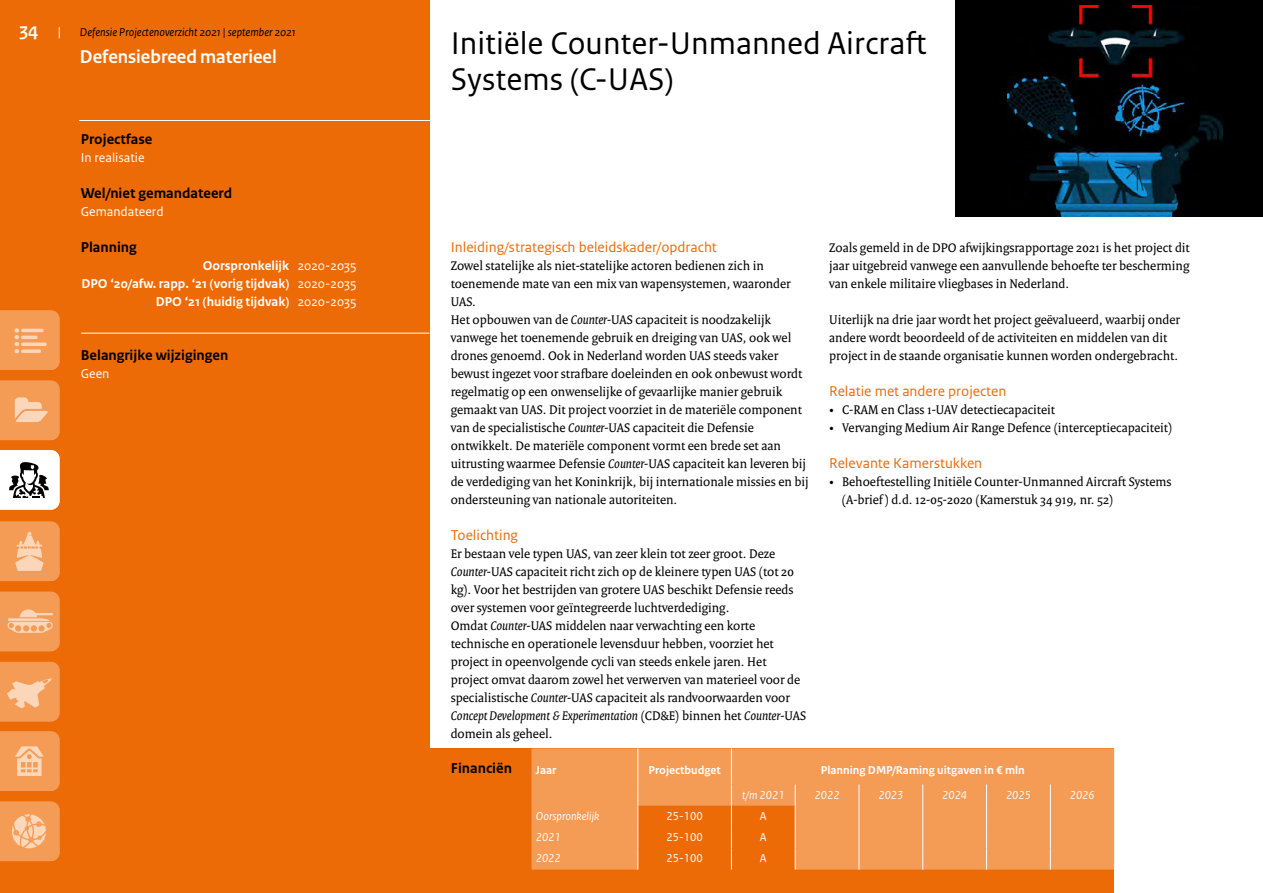
<style>
.page{position:relative;width:1263px;height:893px;background:#fff}
.page>*{position:absolute;margin:0;border:0;box-sizing:border-box;transform-origin:0 0}
._3-MPO-projectnaam{font:33px/36px "Rijksoverheid Sans Text";color:#000}
.t1{font:700 19.5px "Rijksoverheid Sans Heading";color:#fff}
._5-MPO-tussenkopje_o{font:15px "Rijksoverheid Sans Text";color:#ed6b06}
._4-MPO-tussenkopje_z{font:700 15px "Rijksoverheid Sans Text";color:#000}
._1-MPO-plat{font:13.5px/18px "Rijksoverheid Serif";color:#000}
._5-MPO-plat_inspr_bu{font:13.5px/18px "Rijksoverheid Serif";color:#000}
._10_RO_Broodtekst{font:700 13.5px "Rijksoverheid Sans Text";color:#fff}
._5-MPO-plat_wit{font:13.5px "Rijksoverheid Sans Text";color:#fff}
.Tabeltekst{font:700 12px "Rijksoverheid Sans Text";color:#fff}
.Tabeltekst-2{font:italic 12px "Rijksoverheid Sans Text";color:#fff}
.t2{font:italic 12px "Rijksoverheid Sans Text";color:#000}
.Tabeltekst-3{font:12px "Rijksoverheid Sans Text";color:#fff}
.s1{font-family:"Rijksoverheid Sans Text";font-weight:400;font-size:13.5px}
.s2{font-weight:400}
.s3{font-style:italic}
</style>
<div class="page">
<div style="left:0;top:0;width:429px;height:893px;background:#ed6b06"></div>
<div style="left:429px;top:748px;width:685px;height:145px;background:#ed6b06"></div>
<hr style="left:79px;top:120px;width:361px;height:1px;background:#fff">
<hr style="left:81px;top:333px;width:348px;height:1px;background:#fff">
<svg style="left:531px;top:748px;width:583px;height:122px;background:#f39b56"></svg>
<hr style="left:637px;top:748px;width:1px;height:36px;background:#fff">
<hr style="left:731px;top:748px;width:1px;height:36px;background:#fff">
<svg style="left:637px;top:784px;width:159px;height:86px"></svg>
<svg style="left:859px;top:784px;width:1px;height:86px"></svg>
<svg style="left:922px;top:784px;width:1px;height:86px"></svg>
<svg style="left:986px;top:784px;width:1px;height:86px"></svg>
<svg style="left:1050px;top:784px;width:1px;height:86px"></svg>
<div style="left:955px;top:0;width:308px;height:216px;background:#000"></div>
<img style="left:1007px;top:5px;width:215px;height:211px">
<svg style="left:0;top:662px;width:60px;height:59px;background:#f5a567"></svg>
<svg style="left:0;top:592px;width:60px;height:59px;background:#f5a363"></svg>
<svg style="left:0;top:522px;width:60px;height:59px;background:#f5a567"></svg>
<svg style="left:0;top:381px;width:60px;height:59px;background:#f5a364"></svg>
<svg style="left:0;top:310px;width:60px;height:60px;background:#f49f5e"></svg>
<svg style="left:0;top:731px;width:60px;height:60px;background:#f4a262"></svg>
<svg style="left:0;top:450px;width:60px;height:60px;background:#d6d4d3"></svg>
<svg style="left:0;top:801px;width:60px;height:60px;background:#f5a466"></svg>
<h2 class="t1" style="left:20px;top:19px;width:43px">34 <span class="s1">|</span></h2>
<p class="t2" style="left:80px;top:25px;width:217px">Defensie Projectenoverzicht 2021 | september 2021</p>
<h2 class="t1" style="left:80px;top:46px;width:198px">Defensiebreed materieel</h2>
<p class="_4-MPO-tussenkopje_z" style="left:81px;top:131px;width:73px">Projectfase</p>
<p class="_5-MPO-plat_wit" style="left:81px;top:150px;width:65px">In realisatie</p>
<p class="_4-MPO-tussenkopje_z" style="left:81px;top:185px;width:153px">Wel/niet gemandateerd</p>
<p class="_5-MPO-plat_wit" style="left:81px;top:204px;width:84px">Gemandateerd</p>
<p class="_4-MPO-tussenkopje_z" style="left:81px;top:239px;width:58px">Planning</p>
<p class="_10_RO_Broodtekst" style="left:203px;top:258px;width:156px">Oorspronkelijk <span class="s2">2020-2035</span></p>
<p class="_10_RO_Broodtekst" style="left:81px;top:276px;width:277px">DPO ‘20/afw. rapp. ‘21 (vorig tijdvak) <span class="s2">2020-2035</span></p>
<p class="_10_RO_Broodtekst" style="left:156px;top:294px;width:203px">DPO ‘21 (huidig tijdvak) <span class="s2">2020-2035</span></p>
<p class="_4-MPO-tussenkopje_z" style="left:81px;top:347px;width:149px">Belangrijke wijzigingen</p>
<p class="_5-MPO-plat_wit" style="left:81px;top:366px;width:30px">Geen</p>
<p class="_3-MPO-projectnaam" style="left:451px;top:26px;width:477px">Initiële Counter-Unmanned Aircraft<br>Systems (C-UAS)</p>
<p class="_5-MPO-tussenkopje_o" style="left:451px;top:239px;width:268px">Inleiding/strategisch beleidskader/opdracht</p>
<p class="_1-MPO-plat" style="left:451px;top:257px;width:342px">Zowel statelijke als niet-statelijke actoren bedienen zich in toenemende mate van een mix van wapensystemen, waaronder<br>UAS.</p>
<p class="_1-MPO-plat" style="left:451px;top:311px;width:359px">Het opbouwen van de <span class="s3">Counter</span>-UAS capaciteit is noodzakelijk vanwege het toenemende gebruik en dreiging van UAS, ook wel drones genoemd. Ook in Nederland worden UAS steeds vaker bewust ingezet voor strafbare doeleinden en ook onbewust wordt regelmatig op een onwenselijke of gevaarlijke manier gebruik gemaakt van UAS. Dit project voorziet in de materiële component van de specialistische <span class="s3">Counter</span>-UAS capaciteit die Defensie ontwikkelt. De materiële component vormt een brede set aan uitrusting waarmee Defensie <span class="s3">Counter</span>-UAS capaciteit kan leveren bij de verdediging van het Koninkrijk, bij internationale missies en bij ondersteuning van nationale autoriteiten.</p>
<p class="_5-MPO-tussenkopje_o" style="left:451px;top:527px;width:69px">Toelichting</p>
<p class="_1-MPO-plat" style="left:451px;top:545px;width:345px">Er bestaan vele typen UAS, van zeer klein tot zeer groot. Deze <span class="s3">Counter</span>-UAS capaciteit richt zich op de kleinere typen UAS (tot 20 kg). Voor het bestrijden van grotere UAS beschikt Defensie reeds over systemen voor geïntegreerde luchtverdediging.</p>
<p class="_1-MPO-plat" style="left:451px;top:617px;width:357px">Omdat <span class="s3">Counter</span>-UAS middelen naar verwachting een korte technische en operationele levensduur hebben, voorziet het project in opeenvolgende cycli van steeds enkele jaren. Het project omvat daarom zowel het verwerven van materieel voor de specialistische <span class="s3">Counter</span>-UAS capaciteit als randvoorwaarden voor <span class="s3">Concept Development &amp; Experimentation</span> (CD&amp;E) binnen het <span class="s3">Counter</span>-UAS domein als geheel.</p>
<p class="_1-MPO-plat" style="left:829px;top:239px;width:362px;text-align:justify">Zoals gemeld in de DPO afwijkingsrapportage 2021 is het project dit jaar uitgebreid vanwege een aanvullende behoefte ter bescherming van enkele militaire vliegbases in Nederland.</p>
<p class="_1-MPO-plat" style="left:829px;top:311px;width:352px">Uiterlijk na drie jaar wordt het project geëvalueerd, waarbij onder andere wordt beoordeeld of de activiteiten en middelen van dit project in de staande organisatie kunnen worden ondergebracht.</p>
<p class="_5-MPO-tussenkopje_o" style="left:829px;top:383px;width:179px">Relatie met andere projecten</p>
<p class="_5-MPO-plat_inspr_bu" style="left:829px;top:401px;width:227px">• C-RAM en Class 1-UAV detectiecapaciteit</p>
<p class="_5-MPO-plat_inspr_bu" style="left:829px;top:419px;width:344px">• Vervanging Medium Air Range Defence (interceptiecapaciteit)</p>
<p class="_5-MPO-tussenkopje_o" style="left:829px;top:455px;width:154px">Relevante Kamerstukken</p>
<p class="_5-MPO-plat_inspr_bu" style="left:842px;top:473px;width:331px;text-indent:-13px">• Behoeftestelling Initiële Counter-Unmanned Aircraft Systems (A-brief ) d.d. 12-05-2020 (Kamerstuk 34 919, nr. 52)</p>
<p class="_4-MPO-tussenkopje_z" style="left:451px;top:760px;width:63px">Financiën</p>
<p class="Tabeltekst" style="left:536px;top:763px;width:22px">Jaar</p>
<p class="Tabeltekst" style="left:648px;top:763px;width:74px">Projectbudget</p>
<p class="Tabeltekst" style="left:821px;top:763px;width:206px">Planning DMP/Raming uitgaven in € mln</p>
<p class="Tabeltekst-2" style="left:742px;top:788px;width:44px">t/m 2021</p>
<p class="Tabeltekst-2" style="left:815px;top:788px;width:26px">2022</p>
<p class="Tabeltekst-2" style="left:878px;top:788px;width:26px">2023</p>
<p class="Tabeltekst-2" style="left:942px;top:788px;width:26px">2024</p>
<p class="Tabeltekst-2" style="left:1006px;top:788px;width:26px">2025</p>
<p class="Tabeltekst-2" style="left:1070px;top:788px;width:26px">2026</p>
<p class="Tabeltekst-2" style="left:536px;top:809px;width:65px">Oorspronkelijk</p>
<p class="Tabeltekst-3" style="left:666px;top:809px;width:38px">25-100</p>
<p class="Tabeltekst-3" style="left:760px;top:809px;width:8px">A</p>
<p class="Tabeltekst-2" style="left:536px;top:830px;width:26px">2021</p>
<p class="Tabeltekst-3" style="left:666px;top:830px;width:38px">25-100</p>
<p class="Tabeltekst-3" style="left:760px;top:830px;width:8px">A</p>
<p class="Tabeltekst-2" style="left:536px;top:852px;width:26px">2022</p>
<p class="Tabeltekst-3" style="left:666px;top:851px;width:38px">25-100</p>
<p class="Tabeltekst-3" style="left:760px;top:851px;width:8px">A</p>
</div>
